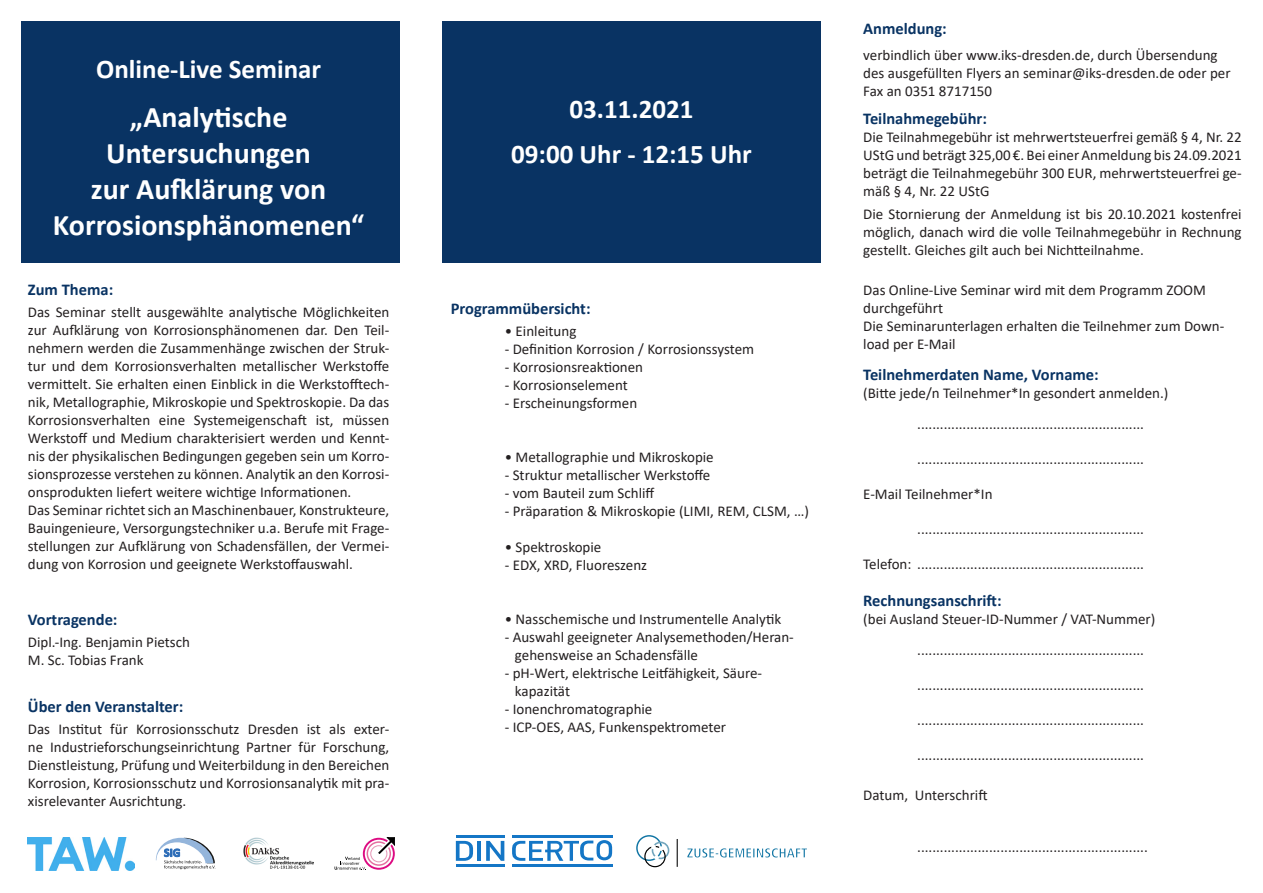
<style>
.page{position:relative;width:1263px;height:893px;background:#fff}
.page>*{position:absolute;margin:0;border:0;box-sizing:border-box;transform-origin:0 0}
.t1{font:700 30px/36px "Calibri";color:#fff;text-align:center}
.t2{font:700 27px "Calibri";color:#fff}
.t3{font:700 16.5px "Calibri";color:#093363}
.t4{font:15px/18px "Calibri";color:#231f20}
</style>
<div class="page">
<div style="left:21px;top:21px;width:379px;height:242px;background:#093363"></div>
<div style="left:442px;top:21px;width:379px;height:242px;background:#093363"></div>
<svg style="left:156px;top:838px;width:60px;height:31px"></svg>
<img style="left:28px;top:838px;width:106px;height:32px">
<svg style="left:335px;top:857px;width:31px;height:13px"></svg>
<div style="left:363px;top:838px;width:32px;height:32px;border:2px solid #dd0b82;border-radius:50%"></div>
<div style="left:367px;top:841px;width:24px;height:25px;border:1px solid #e46d9f;border-radius:50%"></div>
<div style="left:370px;top:845px;width:17px;height:17px;border:1px solid #e698b7;border-radius:50%"></div>
<svg style="left:375px;top:838px;width:20px;height:20px"></svg>
<div style="left:636px;top:835px;width:26px;height:26px;border:1px solid #0f74a3;border-radius:50%"></div>
<div style="left:652px;top:841px;width:17px;height:18px;border:2px solid #71a5bd;border-radius:50%"></div>
<div style="left:644px;top:846px;width:22px;height:21px;border:1px solid #000;border-radius:50%"></div>
<svg style="left:651px;top:845px;width:12px;height:15px"></svg>
<svg style="left:687px;top:848px;width:120px;height:10px"></svg>
<svg style="left:677px;top:839px;width:1px;height:28px"></svg>
<svg style="left:456px;top:841px;width:17px;height:20px"></svg>
<hr style="left:477px;top:841px;width:4px;height:20px;background:#1476c6">
<svg style="left:486px;top:841px;width:18px;height:20px"></svg>
<hr style="left:512px;top:835px;width:100px;height:2px;background:#1476c6">
<hr style="left:512px;top:864px;width:100px;height:2px;background:#1476c6">
<hr style="left:456px;top:835px;width:48px;height:2px;background:#1476c6">
<hr style="left:456px;top:864px;width:48px;height:2px;background:#1476c6">
<svg style="left:512px;top:840px;width:100px;height:21px"></svg>
<img style="left:244px;top:838px;width:69px;height:31px">
<p class="t2" style="left:96px;top:50px;width:226px">Online-Live Seminar</p>
<p class="t1" style="left:53px;top:99px;width:313px">„Analytische<br>Untersuchungen<br>zur Aufklärung von<br>Korrosionsphänomenen“</p>
<p class="t3" style="left:28px;top:278px;width:87px">Zum Thema:</p>
<p class="t4" style="left:28px;top:303px;width:363px;text-align:justify">Das Seminar stellt ausgewählte analytische Möglichkeiten zur Aufklärung von Korrosionsphänomenen dar. Den Teil&shy;nehmern werden die Zusammenhänge zwischen der Struk&shy;tur und dem Korrosionsverhalten metallischer Werkstoffe vermittelt. Sie erhalten einen Einblick in die Werkstofftech&shy;nik, Metallographie, Mikroskopie und Spektroskopie. Da das Korrosionsverhalten eine Systemeigenschaft ist, müssen Werkstoff und Medium charakterisiert werden und Kennt&shy;nis der physikalischen Bedingungen gegeben sein um Korro&shy;sionsprozesse verstehen zu können. Analytik an den Korrosi&shy;onsprodukten liefert weitere wichtige Informationen.</p>
<p class="t4" style="left:28px;top:501px;width:363px;text-align:justify">Das Seminar richtet sich an Maschinenbauer, Konstrukteure, Bauingenieure, Versorgungstechniker u.a. Berufe mit Frage&shy;stellungen zur Aufklärung von Schadensfällen, der Vermei&shy;dung von Korrosion und geeignete Werkstoffauswahl.</p>
<p class="t3" style="left:28px;top:608px;width:91px">Vortragende:</p>
<p class="t4" style="left:28px;top:633px;width:164px">Dipl.-Ing. Benjamin Pietsch</p>
<p class="t4" style="left:28px;top:651px;width:117px">M. Sc. Tobias Frank</p>
<p class="t3" style="left:28px;top:694px;width:157px">Über den Veranstalter:</p>
<p class="t4" style="left:28px;top:719px;width:363px;text-align:justify">Das Institut für Korrosionsschutz Dresden ist als exter&shy;ne Industrieforschungseinrichtung Partner für Forschung, Dienstleistung, Prüfung und Weiterbildung in den Bereichen Korrosion, Korrosionsschutz und Korrosionsanalytik mit pra&shy;xisrelevanter Ausrichtung.</p>
<p class="t2" style="left:569px;top:90px;width:125px">03.11.2021</p>
<p class="t2" style="left:511px;top:135px;width:242px">09:00 Uhr - 12:15 Uhr</p>
<p class="t3" style="left:451px;top:297px;width:141px">Programmübersicht:</p>
<p class="t4" style="left:505px;top:322px;width:73px">• Einleitung</p>
<p class="t4" style="left:505px;top:340px;width:251px">- Definition Korrosion / Korrosionssystem</p>
<p class="t4" style="left:505px;top:358px;width:140px">- Korrosionsreaktionen</p>
<p class="t4" style="left:505px;top:376px;width:125px">- Korrosionselement</p>
<p class="t4" style="left:505px;top:394px;width:134px">- Erscheinungsformen</p>
<p class="t4" style="left:505px;top:448px;width:210px">• Metallographie und Mikroskopie</p>
<p class="t4" style="left:505px;top:466px;width:207px">- Struktur metallischer Werkstoffe</p>
<p class="t4" style="left:505px;top:484px;width:151px">- vom Bauteil zum Schliff</p>
<p class="t4" style="left:505px;top:502px;width:306px">- Präparation &amp; Mikroskopie (LIMI, REM, CLSM, …)</p>
<p class="t4" style="left:505px;top:538px;width:98px">• Spektroskopie</p>
<p class="t4" style="left:505px;top:556px;width:144px">- EDX, XRD, Fluoreszenz</p>
<p class="t4" style="left:505px;top:610px;width:278px">• Nasschemische und Instrumentelle Analytik</p>
<p class="t4" style="left:515px;top:628px;width:280px;text-indent:-10px">- Auswahl geeigneter Analysemethoden/Heran&shy;gehensweise an Schadensfälle</p>
<p class="t4" style="left:515px;top:664px;width:249px;text-indent:-10px">- pH-Wert, elektrische Leitfähigkeit, Säure&shy;kapazität</p>
<p class="t4" style="left:505px;top:700px;width:149px">- Ionenchromatographie</p>
<p class="t4" style="left:505px;top:718px;width:223px">- ICP-OES, AAS, Funkenspektrometer</p>
<p class="t3" style="left:863px;top:16px;width:85px">Anmeldung:</p>
<p class="t4" style="left:863px;top:46px;width:369px">verbindlich über www.iks-dresden.de, durch Übersendung des ausgefüllten Flyers an seminar@iks-dresden.de oder per<br>Fax an 0351 8717150</p>
<p class="t3" style="left:863px;top:107px;width:125px">Teilnahmegebühr:</p>
<p class="t4" style="left:863px;top:128px;width:380px;text-align:justify">Die Teilnahmegebühr ist mehrwertsteuerfrei gemäß § 4, Nr. 22<br>UStG und beträgt 325,00 €. Bei einer Anmeldung bis 24.09.2021 beträgt die Teilnahmegebühr 300 EUR, mehrwertsteuerfrei ge&shy;mäß § 4, Nr. 22 UStG</p>
<p class="t4" style="left:863px;top:204px;width:380px;text-align:justify">Die Stornierung der Anmeldung ist bis 20.10.2021 kostenfrei möglich, danach wird die volle Teilnahmegebühr in Rechnung gestellt. Gleiches gilt auch bei Nichtteilnahme.</p>
<p class="t4" style="left:863px;top:281px;width:344px">Das Online-Live Seminar wird mit dem Programm ZOOM durchgeführt</p>
<p class="t4" style="left:863px;top:317px;width:363px">Die Seminarunterlagen erhalten die Teilnehmer zum Down&shy;load per E-Mail</p>
<p class="t3" style="left:863px;top:363px;width:237px">Teilnehmerdaten Name, Vorname:</p>
<p class="t4" style="left:863px;top:384px;width:307px">(Bitte jede/n Teilnehmer*In gesondert anmelden.)</p>
<p class="t4" style="left:917px;top:415px;width:228px">............................................................</p>
<p class="t4" style="left:917px;top:450px;width:228px">............................................................</p>
<p class="t4" style="left:863px;top:485px;width:131px">E-Mail Teilnehmer*In</p>
<p class="t4" style="left:917px;top:520px;width:228px">............................................................</p>
<p class="t4" style="left:863px;top:555px;width:282px">Telefon: ............................................................</p>
<p class="t3" style="left:863px;top:589px;width:140px">Rechnungsanschrift:</p>
<p class="t4" style="left:863px;top:609px;width:294px">(bei Ausland Steuer-ID-Nummer / VAT-Nummer)</p>
<p class="t4" style="left:917px;top:640px;width:228px">............................................................</p>
<p class="t4" style="left:917px;top:675px;width:228px">............................................................</p>
<p class="t4" style="left:917px;top:710px;width:228px">............................................................</p>
<p class="t4" style="left:917px;top:745px;width:228px">............................................................</p>
<p class="t4" style="left:863px;top:785px;width:126px">Datum, Unterschrift</p>
<p class="t4" style="left:917px;top:837px;width:232px">.............................................................</p>
</div>
